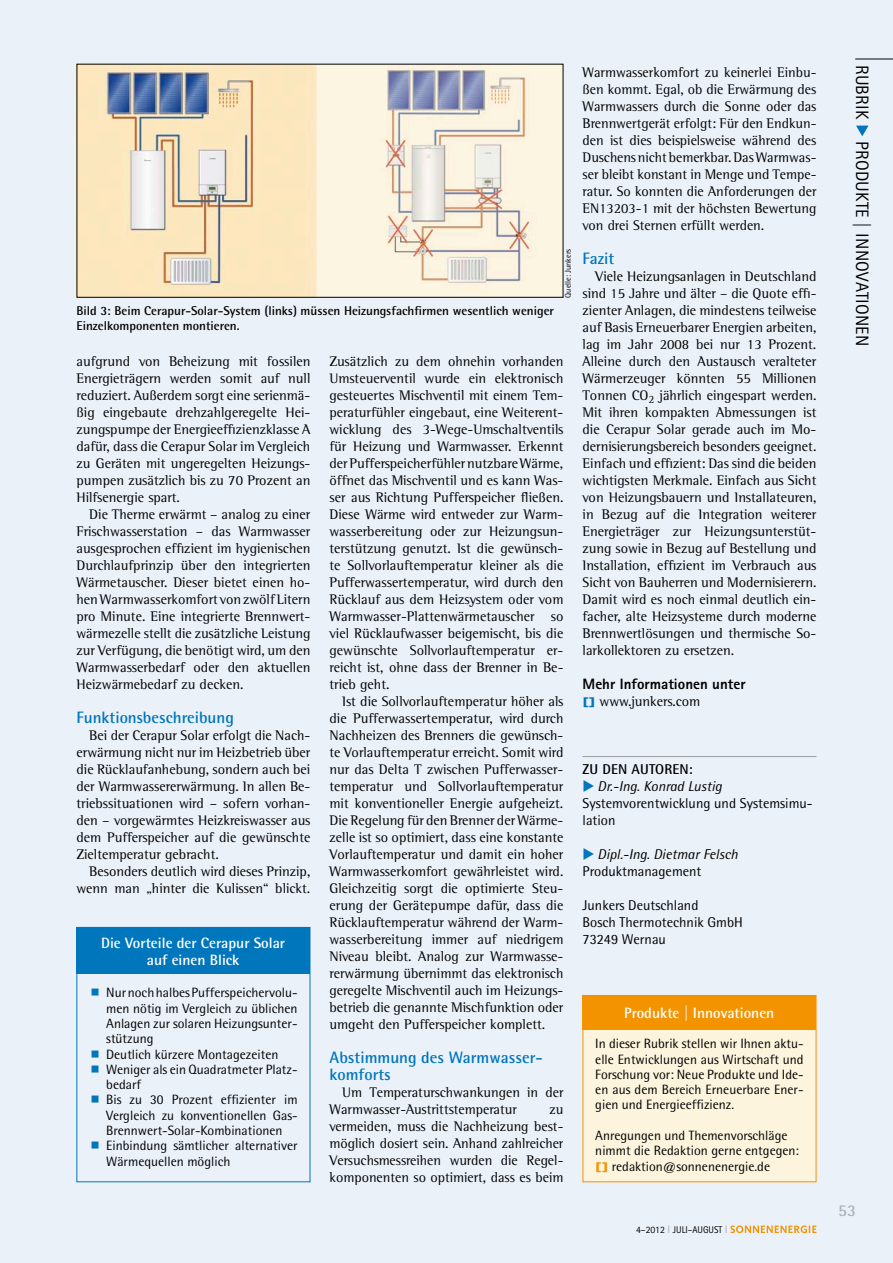
<style>
.page{position:relative;width:893px;height:1263px;background:#ebf1f9}
.page>*{position:absolute;margin:0;border:0;box-sizing:border-box;transform-origin:0 0}
.t1{font:18px "Rotis Sans Serif Std";letter-spacing:.01em;color:#000}
.t2{font:700 16.5px/17px "Rotis Semi Sans Std";color:#0076bc}
.t3{font:700 16.5px "Rotis Semi Sans Std";color:#b0b2b5}
.t4{font:700 15px/17.2px "Rotis Semi Sans Std";color:#fff;text-align:center}
.t5{font:800 15px "Rotis Sans Serif Std";color:#000}
.t6{font:14.25px/17px "Rotis Semi Serif Std";color:#000;text-align:justify}
.t7{font:14.25px/17px "Rotis Semi Sans Std";color:#000}
.t8{font:italic 14.25px/17px "Rotis Semi Sans Std";color:#000}
.t9{font:700 14.25px "Rotis Semi Sans Std";letter-spacing:.01em;color:#000}
.t10{font:13.5px/15.3px "Rotis Semi Sans Std";color:#000}
.t11{font:700 12.75px/15px "Rotis Semi Sans Std";color:#000}
.t12{font:9.75px "Rotis Sans Serif Std";color:#000}
.t13{font:8.25px "Rotis Semi Sans Std";color:#000}
.s1{font-family:"Arial";font-weight:700;font-size:10.65px;color:#0076bc}
.s2{color:#0076bc}
.s3{font-style:italic}
.s4{font-style:normal}
.s5{font-family:"Arial";font-weight:700;font-size:10.65px;color:#f39300}
.s6{font-size:10.8px;color:#b0b2b5}
.s7{color:#fff}
</style>
<div class="page">
<svg style="left:730px;top:1225px;width:86px;height:8px"></svg>
<hr style="left:855px;top:59px;width:38px;height:1px;background:#000">
<svg style="left:855px;top:125px;width:14px;height:11px"></svg>
<hr style="left:583px;top:756px;width:233px;height:1px;background:#9c9d9f">
<img style="left:79px;top:66px;width:482px;height:230px">
<div style="left:77px;top:64px;width:486px;height:234px;border:1px solid #000"></div>
<div style="left:76px;top:927px;width:234px;height:47px;background:#0076bc"></div>
<div style="left:583px;top:995px;width:233px;height:187px;background:#fcf4dd"></div>
<div style="left:583px;top:995px;width:233px;height:34px;background:#f39300"></div>
<p class="t11" style="left:77px;top:303px;width:479px">Bild 3: Beim Cerapur-Solar-System (links) müssen Heizungsfachfirmen wesentlich weniger<br>Einzelkomponenten montieren.</p>
<p class="t13" style="left:563px;top:298px;width:50px;rotate:-90deg">Quelle: Junkers</p>
<p class="t6" style="left:77px;top:352px;width:235px">aufgrund von Beheizung mit fossilen Energieträgern werden somit auf null reduziert. Außerdem sorgt eine serienmä&shy;ßig eingebaute drehzahlgeregelte Hei&shy;zungspumpe der Energieeffizienzklasse A dafür, dass die Cerapur Solar im Vergleich zu Geräten mit ungeregelten Heizungs&shy;pumpen zusätzlich bis zu 70 Prozent an Hilfsenergie spart.</p>
<p class="t6" style="left:77px;top:505px;width:235px;text-indent:13px">Die Therme erwärmt – analog zu einer Frischwasserstation – das Warmwasser ausgesprochen effizient im hygienischen Durchlaufprinzip über den integrierten Wärmetauscher. Dieser bietet einen ho&shy;hen Warmwasserkomfort von zwölf Litern pro Minute. Eine integrierte Brennwert&shy;wärmezelle stellt die zusätzliche Leistung zur Verfügung, die benötigt wird, um den Warmwasserbedarf oder den aktuellen Heizwärmebedarf zu decken.</p>
<p class="t2" style="left:77px;top:709px;width:159px">Funktionsbeschreibung</p>
<p class="t6" style="left:77px;top:727px;width:235px;text-indent:13px">Bei der Cerapur Solar erfolgt die Nach&shy;erwärmung nicht nur im Heizbetrieb über die Rücklaufanhebung, sondern auch bei der Warmwassererwärmung. In allen Be&shy;triebssituationen wird – sofern vorhan&shy;den – vorgewärmtes Heizkreiswasser aus dem Pufferspeicher auf die gewünschte Zieltemperatur gebracht.</p>
<p class="t6" style="left:77px;top:863px;width:235px;text-align:right">Besonders deutlich wird dieses Prinzip, wenn man „hinter die Kulissen“ blickt.</p>
<p class="t4" style="left:101px;top:933px;width:186px">Die Vorteile der Cerapur Solar auf einen Blick</p>
<p class="t10" style="left:106px;top:985px;width:193px">Nur noch halbes Pufferspeichervolu&shy;men nötig im Vergleich zu üblichen<br>Anlagen zur solaren Heizungsunter&shy;stützung<br>Deutlich kürzere Montagezeiten<br>Weniger als ein Quadratmeter Platz&shy;bedarf<br>Bis zu 30 Prozent effizienter im<br>Vergleich zu konventionellen Gas-<br>Brennwert-Solar-Kombinationen<br>Einbindung sämtlicher alternativer<br>Wärmequellen möglich</p>
<p class="t6" style="left:330px;top:352px;width:235px">Zusätzlich zu dem ohnehin vorhanden Umsteuerventil wurde ein elektronisch gesteuertes Mischventil mit einem Tem&shy;peraturfühler eingebaut, eine Weiterent&shy;wicklung des 3-Wege-Umschaltventils für Heizung und Warmwasser. Erkennt der Pufferspeicherfühler nutzbare Wärme, öffnet das Mischventil und es kann Was&shy;ser aus Richtung Pufferspeicher fließen.<br>Diese Wärme wird entweder zur Warm&shy;wasserbereitung oder zur Heizungsun&shy;terstützung genutzt. Ist die gewünsch&shy;te Sollvorlauftemperatur kleiner als die Pufferwassertemperatur, wird durch den Rücklauf aus dem Heizsystem oder vom Warmwasser-Plattenwärmetauscher so viel Rücklaufwasser beigemischt, bis die gewünschte Sollvorlauftemperatur er&shy;reicht ist, ohne dass der Brenner in Be&shy;trieb geht.</p>
<p class="t6" style="left:330px;top:693px;width:235px;text-indent:13px">Ist die Sollvorlauftemperatur höher als die Pufferwassertemperatur, wird durch Nachheizen des Brenners die gewünsch&shy;te Vorlauftemperatur erreicht. Somit wird nur das Delta T zwischen Pufferwasser&shy;temperatur und Sollvorlauftemperatur mit konventioneller Energie aufgeheizt.<br>Die Regelung für den Brenner der Wärme&shy;zelle ist so optimiert, dass eine konstante Vorlauftemperatur und damit ein hoher Warmwasserkomfort gewährleistet wird.<br>Gleichzeitig sorgt die optimierte Steu&shy;erung der Gerätepumpe dafür, dass die Rücklauftemperatur während der Warm&shy;wasserbereitung immer auf niedrigem Niveau bleibt. Analog zur Warmwasse&shy;rerwärmung übernimmt das elektronisch geregelte Mischventil auch im Heizungs&shy;betrieb die genannte Mischfunktion oder umgeht den Pufferspeicher komplett.</p>
<p class="t2" style="left:330px;top:1049px;width:215px">Abstimmung des Warmwasser&shy;komforts</p>
<p class="t6" style="left:330px;top:1084px;width:235px;text-indent:13px">Um Temperaturschwankungen in der<br>Warmwasser-Austrittstemperatur</p>
<p class="t6" style="left:330px;top:1101px;width:235px;text-indent:220px">zu vermeiden, muss die Nachheizung best&shy;möglich dosiert sein. Anhand zahlreicher Versuchsmessreihen wurden die Regel&shy;komponenten so optimiert, dass es beim</p>
<p class="t6" style="left:583px;top:63px;width:235px">Warmwasserkomfort zu keinerlei Einbu&shy;ßen kommt. Egal, ob die Erwärmung des Warmwassers durch die Sonne oder das Brennwertgerät erfolgt: Für den Endkun&shy;den ist dies beispielsweise während des Duschens nicht bemerkbar. Das Warmwas&shy;ser bleibt konstant in Menge und Tempe&shy;ratur. So konnten die Anforderungen der EN13203-1 mit der höchsten Bewertung von drei Sternen erfüllt werden.</p>
<p class="t2" style="left:583px;top:249px;width:33px">Fazit</p>
<p class="t6" style="left:583px;top:267px;width:235px;text-indent:13px">Viele Heizungsanlagen in Deutschland sind 15 Jahre und älter – die Quote effi&shy;zienter Anlagen, die mindestens teilweise auf Basis Erneuerbarer Energien arbeiten, lag im Jahr 2008 bei nur 13 Prozent.<br>Alleine durch den Austausch veralteter Wärmerzeuger könnten 55 Millionen Tonnen CO<sub>2</sub> jährlich eingespart werden.<br>Mit ihren kompakten Abmessungen ist die Cerapur Solar gerade auch im Mo&shy;dernisierungsbereich besonders geeignet.<br>Einfach und effizient: Das sind die beiden wichtigsten Merkmale. Einfach aus Sicht von Heizungsbauern und Installateuren, in Bezug auf die Integration weiterer Energieträger zur Heizungsunterstüt&shy;zung sowie in Bezug auf Bestellung und Installation, effizient im Verbrauch aus Sicht von Bauherren und Modernisierern.<br>Damit wird es noch einmal deutlich ein&shy;facher, alte Heizsysteme durch moderne Brennwertlösungen und thermische So&shy;larkollektoren zu ersetzen.</p>
<p class="t5" style="left:583px;top:674px;width:165px">Mehr Informationen unter</p>
<p class="t6" style="left:583px;top:693px;width:119px"><span class="s1">[]</span> www.junkers.com</p>
<p class="t9" style="left:583px;top:760px;width:112px">Zu den Autoren :</p>
<p class="t7" style="left:583px;top:777px;width:232px"><span class="s2">◆</span> <span class="s3">Dr.-Ing. Konrad Lustig<br></span>Systemvorentwicklung und Systemsimu&shy;lation</p>
<p class="t8" style="left:583px;top:845px;width:157px"><span class="s2">◆</span> Dipl.-Ing. Dietmar Felsch<br><span class="s4">Produktmanagement</span></p>
<p class="t7" style="left:583px;top:897px;width:162px">Junkers Deutschland<br>Bosch Thermotechnik GmbH<br>73249 Wernau</p>
<p class="t4" style="left:624px;top:1004px;width:152px">Produkte | I nnovationen</p>
<p class="t10" style="left:595px;top:1036px;width:210px;text-align:justify">In dieser Rubrik stellen wir Ihnen aktu&shy;elle Entwicklungen aus Wirtschaft und Forschung vor: Neue Produkte und Ide&shy;en aus dem Bereich Erneuerbare Ener&shy;gien und Energieeffizienz.</p>
<p class="t10" style="left:595px;top:1128px;width:205px">Anregungen und Themenvorschläge nimmt die Redaktion gerne entgegen: <span class="s5">[]</span> redaktion@sonnenenergie.de</p>
<p class="t12" style="left:636px;top:1223px;width:93px">4–2012 <span class="s6">I</span> JULI–AUGUST <span class="s6">I</span></p>
<p class="t1" style="left:873px;top:65px;width:280px;rotate:90deg">RU BRIK <span class="s7">◆</span> PRODUKTE | INNOVATIONEN</p>
<p class="t3" style="left:838px;top:1200px;width:19px">53</p>
</div>
